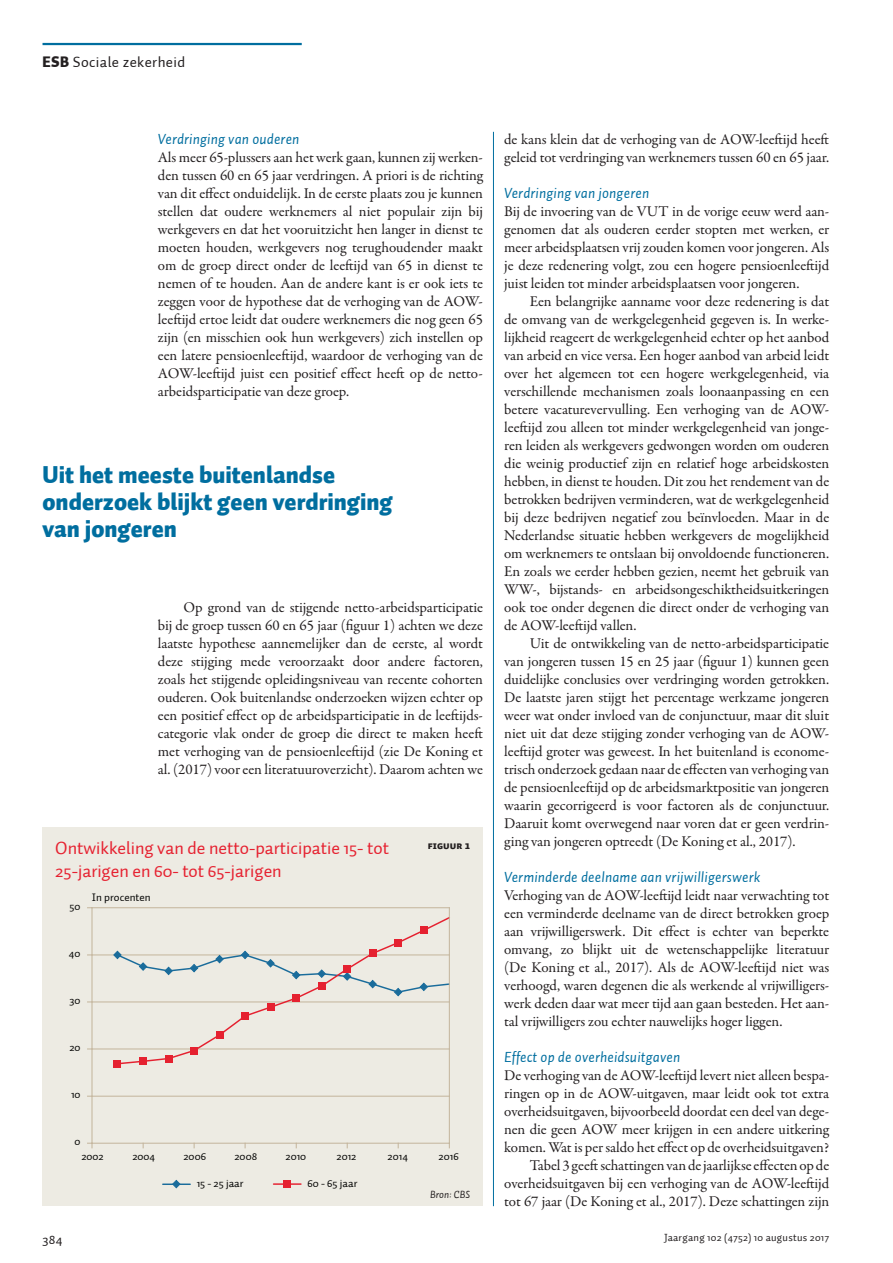
<style>
.page{position:relative;width:893px;height:1263px;background:#fff}
.page>*{position:absolute;margin:0;border:0;box-sizing:border-box;transform-origin:0 0}
.STRE_Streamer{font:900 24px "Auto 1";color:#006e9f}
.KDK1_FiguurKop{font:18px "Auto 1";color:#e62130}
.PLAT_VervolgAlinea{font:15px/18px "Garamond Premr Pro";letter-spacing:-.005em;color:#231f20;text-align:justify}
.PLAT_EersteAlinea{font:15px/18px "Garamond Premr Pro";letter-spacing:-.005em;color:#231f20;text-align:justify}
.PTK2_Tussenkop_onder{font:italic 15px "Auto 1";letter-spacing:.01em;color:#006e9f}
.t1{font:15px "Auto 1";letter-spacing:.025em;color:#231f20}
.t2{font:13.5px "Auto 1";color:#231f20}
.t3{font:10.95px "Auto 1";color:#050504}
.t4{font:10.5px "Auto 1";letter-spacing:.025em;color:#231f20}
.KDPT_KaderBron{font:italic 10.5px "Auto 1";color:#231f20}
.KDK2_Figuurnummer{font:10.5px "Auto 1 Black Sm Cp";color:#231f20}
.s1{font-weight:900}
</style>
<div class="page">
<hr style="left:43px;top:43px;width:259px;height:2px;background:#006e9f">
<div style="left:43px;top:828px;width:440px;height:378px;background:#edebe3"></div>
<hr style="left:92px;top:955px;width:357px;height:1px;background:#c3b49b">
<hr style="left:92px;top:1002px;width:357px;height:1px;background:#c3b49b">
<hr style="left:92px;top:1049px;width:357px;height:1px;background:#c3b49b">
<hr style="left:92px;top:1096px;width:357px;height:1px;background:#c3b49b">
<hr style="left:92px;top:908px;width:1px;height:235px;background:#c3b49b">
<hr style="left:92px;top:1143px;width:357px;height:1px;background:#c3b49b">
<hr style="left:92px;top:907px;width:357px;height:1px;background:#c3b49b">
<svg style="left:88px;top:1143px;width:5px;height:5px"></svg>
<svg style="left:116px;top:916px;width:333px;height:149px"></svg>
<div style="left:114px;top:1060px;width:7px;height:7px;background:#e52130"></div>
<div style="left:140px;top:1058px;width:7px;height:7px;background:#e52130"></div>
<div style="left:165px;top:1055px;width:7px;height:7px;background:#e52130"></div>
<div style="left:190px;top:1047px;width:8px;height:7px;background:#e52130"></div>
<div style="left:216px;top:1031px;width:7px;height:7px;background:#e52130"></div>
<div style="left:241px;top:1012px;width:8px;height:8px;background:#e52130"></div>
<div style="left:267px;top:1003px;width:7px;height:8px;background:#e52130"></div>
<div style="left:293px;top:994px;width:7px;height:8px;background:#e52130"></div>
<div style="left:318px;top:982px;width:7px;height:8px;background:#e52130"></div>
<div style="left:344px;top:965px;width:7px;height:8px;background:#e52130"></div>
<div style="left:369px;top:950px;width:7px;height:7px;background:#e52130"></div>
<div style="left:395px;top:939px;width:7px;height:7px;background:#e52130"></div>
<div style="left:420px;top:927px;width:7px;height:7px;background:#e52130"></div>
<hr style="left:163px;top:1183px;width:27px;height:2px;background:#1a6c9b">
<svg style="left:172px;top:1179px;width:9px;height:10px"></svg>
<hr style="left:274px;top:1183px;width:27px;height:2px;background:#e52130">
<div style="left:283px;top:1180px;width:8px;height:8px;background:#e52130"></div>
<hr style="left:449px;top:908px;width:1px;height:235px;background:#c3b49b">
<hr style="left:493px;top:132px;width:1px;height:1074px;background:#006e9f">
<p class="t1" style="left:43px;top:53px;width:144px"><span class="s1">ESB</span> Sociale zekerheid</p>
<p class="PTK2_Tussenkop_onder" style="left:158px;top:129px;width:143px">Verdringing van ouderen</p>
<p class="PLAT_EersteAlinea" style="left:158px;top:149px;width:327px">Als meer 65-plussers aan het werk gaan, kunnen zij werken&shy;den tussen 60 en 65 jaar verdringen. A priori is de richting van dit effect onduidelijk. In de eerste plaats zou je kunnen stellen dat oudere werknemers al niet populair zijn bij werkgevers en dat het vooruitzicht hen langer in dienst te moeten houden, werkgevers nog terughoudender maakt om de groep direct onder de leeftijd van 65 in dienst te nemen of te houden. Aan de andere kant is er ook iets te zeggen voor de hypothese dat de verhoging van de AOW&shy;leeftijd ertoe leidt dat oudere werknemers die nog geen 65 zijn (en misschien ook hun werkgevers) zich instellen op een latere pensioenleeftijd, waardoor de verhoging van de AOW-leeftijd juist een positief effect heeft op de netto&shy;arbeidsparticipatie van deze groep.</p>
<p class="STRE_Streamer" style="left:43px;top:459px;width:294px">Uit het meeste buitenlandse</p>
<p class="STRE_Streamer" style="left:43px;top:486px;width:352px">onderzoek blijkt geen verdringing</p>
<p class="STRE_Streamer" style="left:43px;top:513px;width:136px">van jongeren</p>
<p class="PLAT_VervolgAlinea" style="left:158px;top:599px;width:327px;text-indent:26px">Op grond van de stijgende netto-arbeidsparticipatie bij de groep tussen 60 en 65 jaar (figuur 1) achten we deze laatste hypothese aannemelijker dan de eerste, al wordt deze stijging mede veroorzaakt door andere factoren, zoals het stijgende opleidingsniveau van recente cohorten ouderen. Ook buitenlandse onderzoeken wijzen echter op een positief effect op de arbeidsparticipatie in de leeftijds&shy;categorie vlak onder de groep die direct te maken heeft met verhoging van de pensioenleeftijd (zie De Koning et al. (2017) voor een literatuuroverzicht). Daarom achten we</p>
<p class="KDK1_FiguurKop" style="left:55px;top:837px;width:335px">Ontwikkeling van de netto-participatie 15- tot</p>
<p class="KDK1_FiguurKop" style="left:55px;top:859px;width:228px">25-jarigen en 60- tot 65-jarigen</p>
<p class="t3" style="left:70px;top:899px;width:12px">50</p>
<p class="t3" style="left:92px;top:890px;width:60px">In procenten</p>
<p class="t3" style="left:69px;top:947px;width:13px">40</p>
<p class="t3" style="left:70px;top:994px;width:12px">30</p>
<p class="t3" style="left:69px;top:1041px;width:13px">20</p>
<p class="t3" style="left:71px;top:1088px;width:11px">10</p>
<p class="t3" style="left:75px;top:1135px;width:7px">0</p>
<p class="KDK2_Figuurnummer" style="left:428px;top:839px;width:44px">FIGUUR 1</p>
<p class="t3" style="left:81px;top:1149px;width:24px">2002</p>
<p class="t3" style="left:132px;top:1149px;width:24px">2004</p>
<p class="t3" style="left:183px;top:1149px;width:24px">2006</p>
<p class="t3" style="left:234px;top:1149px;width:24px">2008</p>
<p class="t3" style="left:285px;top:1149px;width:22px">2010</p>
<p class="t3" style="left:337px;top:1149px;width:21px">2012</p>
<p class="t3" style="left:388px;top:1149px;width:22px">2014</p>
<p class="t3" style="left:439px;top:1149px;width:22px">2016</p>
<p class="t3" style="left:197px;top:1176px;width:48px">15 - 25 jaar</p>
<p class="t3" style="left:308px;top:1176px;width:51px">60 - 65 jaar</p>
<p class="KDPT_KaderBron" style="left:430px;top:1187px;width:42px">Bron: CBS</p>
<p class="PLAT_VervolgAlinea" style="left:504px;top:131px;width:326px">de kans klein dat de verhoging van de AOW-leeftijd heeft geleid tot verdringing van werknemers tussen 60 en 65 jaar.</p>
<p class="PTK2_Tussenkop_onder" style="left:504px;top:183px;width:147px">Verdringing van jongeren</p>
<p class="PLAT_EersteAlinea" style="left:504px;top:203px;width:327px">Bij de invoering van de VUT in de vorige eeuw werd aan&shy;genomen dat als ouderen eerder stopten met werken, er meer arbeidsplaatsen vrij zouden komen voor jongeren. Als je deze redenering volgt, zou een hogere pensioenleeftijd juist leiden tot minder arbeidsplaatsen voor jongeren.</p>
<p class="PLAT_VervolgAlinea" style="left:504px;top:293px;width:327px;text-indent:26px">Een belangrijke aanname voor deze redenering is dat de omvang van de werkgelegenheid gegeven is. In werke&shy;lijkheid reageert de werkgelegenheid echter op het aanbod van arbeid en vice versa. Een hoger aanbod van arbeid leidt over het algemeen tot een hogere werkgelegenheid, via verschillende mechanismen zoals loonaanpassing en een betere vacaturevervulling. Een verhoging van de AOW&shy;leeftijd zou alleen tot minder werkgelegenheid van jonge&shy;ren leiden als werkgevers gedwongen worden om ouderen die weinig productief zijn en relatief hoge arbeidskosten hebben, in dienst te houden. Dit zou het rendement van de betrokken bedrijven verminderen, wat de werkgelegenheid bij deze bedrijven negatief zou beïnvloeden. Maar in de Nederlandse situatie hebben werkgevers de mogelijkheid om werknemers te ontslaan bij onvoldoende functioneren.<br>En zoals we eerder hebben gezien, neemt het gebruik van WW-, bijstands- en arbeidsongeschiktheidsuitkeringen ook toe onder degenen die direct onder de verhoging van de AOW-leeftijd vallen.</p>
<p class="PLAT_VervolgAlinea" style="left:504px;top:635px;width:327px;text-indent:26px">Uit de ontwikkeling van de netto-arbeidsparticipatie van jongeren tussen 15 en 25 jaar (figuur 1) kunnen geen duidelijke conclusies over verdringing worden getrokken.<br>De laatste jaren stijgt het percentage werkzame jongeren weer wat onder invloed van de conjunctuur, maar dit sluit niet uit dat deze stijging zonder verhoging van de AOW&shy;leeftijd groter was geweest. In het buitenland is econome&shy;trisch onderzoek gedaan naar de effecten van verhoging van de pensioenleeftijd op de arbeidsmarktpositie van jongeren waarin gecorrigeerd is voor factoren als de conjunctuur.<br>Daaruit komt overwegend naar voren dat er geen verdrin&shy;ging van jongeren optreedt (De Koning et al., 2017).</p>
<p class="PTK2_Tussenkop_onder" style="left:504px;top:867px;width:258px">Verminderde deelname aan vrijwilligerswerk</p>
<p class="PLAT_EersteAlinea" style="left:504px;top:887px;width:326px">Verhoging van de AOW-leeftijd leidt naar verwachting tot een verminderde deelname van de direct betrokken groep aan vrijwilligerswerk. Dit effect is echter van beperkte omvang, zo blijkt uit de wetenschappelijke literatuur (De Koning et al., 2017). Als de AOW-leeftijd niet was verhoogd, waren degenen die als werkende al vrijwilligers&shy;werk deden daar wat meer tijd aan gaan besteden. Het aan&shy;tal vrijwilligers zou echter nauwelijks hoger liggen.</p>
<p class="PTK2_Tussenkop_onder" style="left:504px;top:1047px;width:178px">Effect op de overheidsuitgaven</p>
<p class="PLAT_EersteAlinea" style="left:504px;top:1067px;width:326px">De verhoging van de AOW-leeftijd levert niet alleen bespa&shy;ringen op in de AOW-uitgaven, maar leidt ook tot extra overheidsuitgaven, bijvoorbeeld doordat een deel van dege&shy;nen die geen AOW meer krijgen in een andere uitkering komen. Wat is per saldo het effect op de overheidsuitgaven?</p>
<p class="PLAT_VervolgAlinea" style="left:504px;top:1157px;width:326px;text-indent:26px">Tabel 3 geeft schattingen van de jaarlijkse effecten op de overheidsuitgaven bij een verhoging van de AOW-leeftijd tot 67 jaar (De Koning et al., 2017). Deze schattingen zijn</p>
<p class="t2" style="left:43px;top:1231px;width:22px">384</p>
<p class="t4" style="left:664px;top:1231px;width:167px">Jaargang 102 (4752) 10 augustus 2017</p>
</div>
